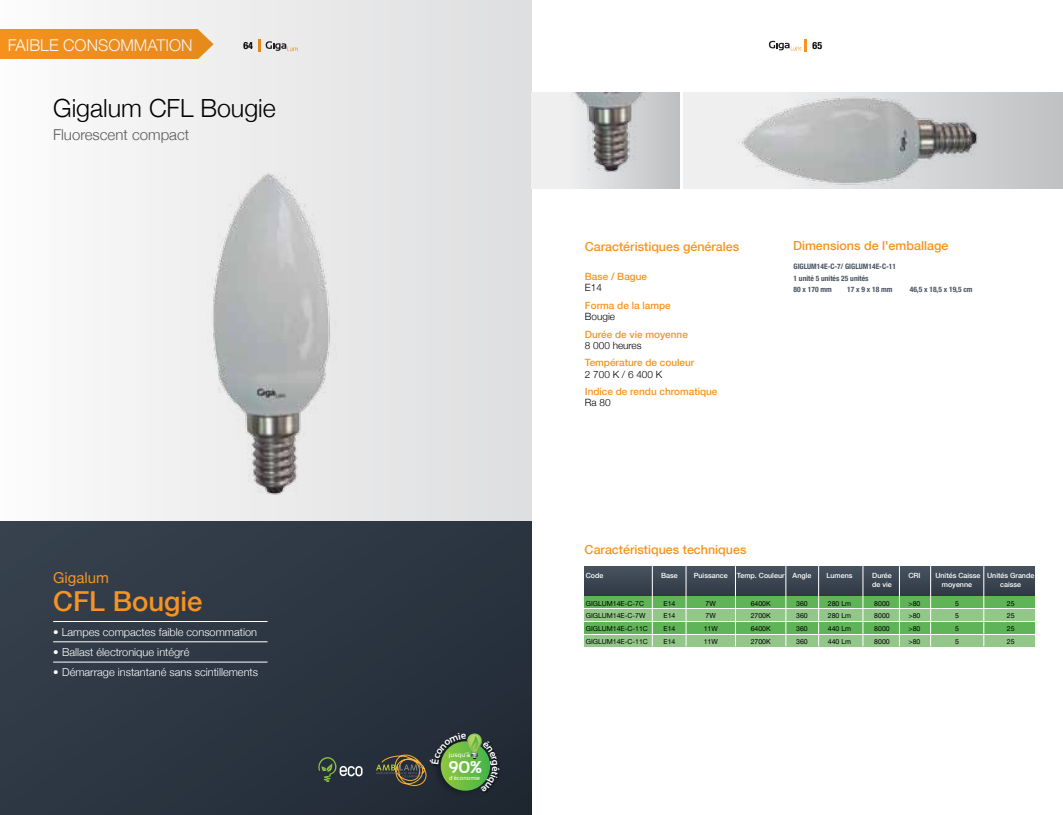
<style>
.page{position:relative;width:1063px;height:815px;background:#fff}
.page>*{position:absolute;margin:0;border:0;box-sizing:border-box;transform-origin:0 0}
.t1{font:500 27.5px "Helvetica Neue";color:#f69323}
.t2{font:300 25px "Helvetica Neue";color:#000}
.t3{font:700 17.12px "Sansation";color:#fff}
.t4{font:300 16.25px "Helvetica Neue";color:#fff}
.t5{font:300 15px "Helvetica Neue";color:#58595b}
.t6{font:15px "Helvetica Neue";color:#f69323}
.t7{font:500 12.5px "Helvetica Neue";color:#f7941e}
.t8{font:300 11px "Helvetica Neue";color:#fff}
.t9{font:500 10px "Helvetica Neue";color:#f7941e}
.t10{font:300 10px "Helvetica Neue";color:#000}
.t11{font:700 condensed 10px "Helvetica Neue";color:#000}
.t12{font:700 condensed 7.5px/11.2px "Helvetica Neue";color:#475260}
.t13{font:500 7.12px "Helvetica Neue";color:#fff}
.t14{font:6.88px "Helvetica Neue";color:#000}
.t15{font:6.5px "Sansation";color:#fff}
.t16{font:5.88px "Sansation";color:#fff}
</style>
<div class="page">
<svg style="left:769px;top:39px;width:38px;height:13px"></svg>
<svg style="left:0;top:0;width:531px;height:522px"></svg>
<div style="left:0;top:522px;width:531px;height:293px;background:#2c3743"></div>
<div style="left:683px;top:93px;width:380px;height:96px;background:linear-gradient(to right,#f8f8f8,#c1c4c6)"></div>
<img style="left:735px;top:93px;width:243px;height:94px">
<div style="left:531px;top:93px;width:149px;height:96px;background:linear-gradient(to right,#f8f8f9,#c0c2c4)"></div>
<img style="left:557px;top:93px;width:104px;height:80px">
<div style="left:585px;top:609px;width:450px;height:12px;background:#93c789"></div>
<div style="left:585px;top:635px;width:450px;height:11px;background:#93c789"></div>
<div style="left:585px;top:597px;width:450px;height:11px;background:#60b458"></div>
<div style="left:585px;top:622px;width:450px;height:12px;background:#60b458"></div>
<div style="left:585px;top:566px;width:450px;height:29px;background:#3c4753"></div>
<hr style="left:686px;top:566px;width:1px;height:80px;background:#fff">
<hr style="left:735px;top:566px;width:1px;height:80px;background:#fff">
<hr style="left:652px;top:566px;width:1px;height:80px;background:#fff">
<hr style="left:785px;top:566px;width:1px;height:80px;background:#fff">
<hr style="left:818px;top:566px;width:1px;height:80px;background:#fff">
<hr style="left:862px;top:566px;width:1px;height:80px;background:#fff">
<hr style="left:899px;top:566px;width:1px;height:80px;background:#fff">
<hr style="left:930px;top:566px;width:1px;height:80px;background:#fff">
<hr style="left:983px;top:566px;width:1px;height:80px;background:#fff">
<hr style="left:53px;top:621px;width:215px;height:1px;background:#fff">
<hr style="left:53px;top:662px;width:215px;height:1px;background:#fff">
<hr style="left:53px;top:642px;width:215px;height:1px;background:#fff">
<svg style="left:318px;top:757px;width:45px;height:25px"></svg>
<img style="left:207px;top:163px;width:130px;height:334px">
<svg style="left:376px;top:733px;width:124px;height:60px"></svg>
<h3 class="t4" style="left:8px;top:32px;width:186px">FAIBLE CONSOMMATION</h3>
<h3 class="t11" style="left:244px;top:37px;width:11px">64</h3>
<h3 class="t11" style="left:813px;top:37px;width:11px">65</h3>
<h2 class="t2" style="left:53px;top:88px;width:224px">Gigalum CFL Bougie</h2>
<h3 class="t5" style="left:53px;top:123px;width:138px">Fluorescent compact</h3>
<h3 class="t6" style="left:53px;top:567px;width:57px">Gigalum</h3>
<h1 class="t1" style="left:53px;top:579px;width:151px">CFL Bougie</h1>
<h3 class="t8" style="left:53px;top:623px;width:205px">• Lampes compactes faible consommation</h3>
<h3 class="t8" style="left:53px;top:643px;width:138px">• Ballast électronique intégré</h3>
<h3 class="t8" style="left:53px;top:663px;width:206px">• Démarrage instantané sans scintillements</h3>
<p class="t15" style="left:449px;top:751px;width:23px">jusqu'à</p>
<h3 class="t3" style="left:448px;top:757px;width:35px">90%</h3>
<p class="t16" style="left:449px;top:774px;width:33px">d'économie</p>
<h3 class="t7" style="left:585px;top:236px;width:156px">Caractéristiques générales</h3>
<h3 class="t9" style="left:585px;top:268px;width:64px">Base / Bague</h3>
<h3 class="t10" style="left:585px;top:280px;width:19px">E14</h3>
<h3 class="t9" style="left:585px;top:297px;width:87px">Forma de la lampe</h3>
<h3 class="t10" style="left:585px;top:308px;width:32px">Bougie</h3>
<h3 class="t9" style="left:585px;top:326px;width:105px">Durée de vie moyenne</h3>
<h3 class="t10" style="left:585px;top:337px;width:58px">8 000 heures</h3>
<h3 class="t9" style="left:585px;top:355px;width:111px">Température de couleur</h3>
<h3 class="t10" style="left:585px;top:366px;width:79px">2 700 K / 6 400 K</h3>
<h3 class="t9" style="left:585px;top:383px;width:134px">Indice de rendu chromatique</h3>
<h3 class="t10" style="left:585px;top:395px;width:27px">Ra 80</h3>
<h3 class="t7" style="left:793px;top:236px;width:157px">Dimensions de l'emballage</h3>
<p class="t12" style="left:794px;top:261px;width:104px">GIGLUM14E-C-7/ GIGLUM14E-C-11<br>1 unité 5 unités 25 unités<br>80 x 170 mm</p>
<p class="t12" style="left:847px;top:283px;width:47px">17 x 9 x 18 mm</p>
<p class="t12" style="left:910px;top:283px;width:64px">46,5 x 18,5 x 19,5 cm</p>
<h3 class="t7" style="left:585px;top:539px;width:163px">Caractéristiques techniques</h3>
<p class="t13" style="left:586px;top:570px;width:19px">Code</p>
<p class="t13" style="left:661px;top:570px;width:18px">Base</p>
<p class="t13" style="left:694px;top:570px;width:35px">Puissance</p>
<p class="t13" style="left:737px;top:570px;width:76px">Temp. Couleur Angle</p>
<p class="t13" style="left:826px;top:570px;width:28px">Lumens</p>
<p class="t13" style="left:872px;top:570px;width:21px">Durée</p>
<p class="t13" style="left:908px;top:570px;width:14px">CRI</p>
<p class="t13" style="left:935px;top:570px;width:100px">Unités Caisse Unités Grande</p>
<p class="t13" style="left:872px;top:579px;width:21px">de vie</p>
<p class="t13" style="left:942px;top:579px;width:32px">moyenne</p>
<p class="t13" style="left:1000px;top:579px;width:23px">caisse</p>
<p class="t14" style="left:586px;top:598px;width:60px">GIGLUM14E-C-7C</p>
<p class="t14" style="left:664px;top:598px;width:13px">E14</p>
<p class="t14" style="left:706px;top:598px;width:12px">7W</p>
<p class="t14" style="left:751px;top:598px;width:22px">6400K</p>
<p class="t14" style="left:796px;top:598px;width:13px">360</p>
<p class="t14" style="left:828px;top:598px;width:25px">280 Lm</p>
<p class="t14" style="left:874px;top:598px;width:17px">8000</p>
<p class="t14" style="left:909px;top:598px;width:13px">&gt;80</p>
<p class="t14" style="left:955px;top:598px;width:5px">5</p>
<p class="t14" style="left:1007px;top:598px;width:9px">25</p>
<p class="t14" style="left:586px;top:611px;width:61px">GIGLUM14E-C-7W</p>
<p class="t14" style="left:664px;top:611px;width:13px">E14</p>
<p class="t14" style="left:706px;top:611px;width:12px">7W</p>
<p class="t14" style="left:751px;top:611px;width:22px">2700K</p>
<p class="t14" style="left:796px;top:611px;width:13px">360</p>
<p class="t14" style="left:828px;top:611px;width:25px">280 Lm</p>
<p class="t14" style="left:874px;top:611px;width:17px">8000</p>
<p class="t14" style="left:909px;top:611px;width:13px">&gt;80</p>
<p class="t14" style="left:955px;top:611px;width:5px">5</p>
<p class="t14" style="left:1007px;top:611px;width:9px">25</p>
<p class="t14" style="left:586px;top:624px;width:64px">GIGLUM14E-C-11C</p>
<p class="t14" style="left:664px;top:624px;width:13px">E14</p>
<p class="t14" style="left:704px;top:624px;width:16px">11W</p>
<p class="t14" style="left:751px;top:624px;width:22px">6400K</p>
<p class="t14" style="left:796px;top:624px;width:13px">360</p>
<p class="t14" style="left:828px;top:624px;width:25px">440 Lm</p>
<p class="t14" style="left:874px;top:624px;width:17px">8000</p>
<p class="t14" style="left:909px;top:624px;width:13px">&gt;80</p>
<p class="t14" style="left:955px;top:624px;width:5px">5</p>
<p class="t14" style="left:1007px;top:624px;width:9px">25</p>
<p class="t14" style="left:586px;top:636px;width:64px">GIGLUM14E-C-11C</p>
<p class="t14" style="left:664px;top:636px;width:13px">E14</p>
<p class="t14" style="left:704px;top:636px;width:16px">11W</p>
<p class="t14" style="left:751px;top:636px;width:22px">2700K</p>
<p class="t14" style="left:796px;top:636px;width:13px">360</p>
<p class="t14" style="left:828px;top:636px;width:25px">440 Lm</p>
<p class="t14" style="left:874px;top:636px;width:17px">8000</p>
<p class="t14" style="left:909px;top:636px;width:13px">&gt;80</p>
<p class="t14" style="left:955px;top:636px;width:5px">5</p>
<p class="t14" style="left:1007px;top:636px;width:9px">25</p>
</div>
